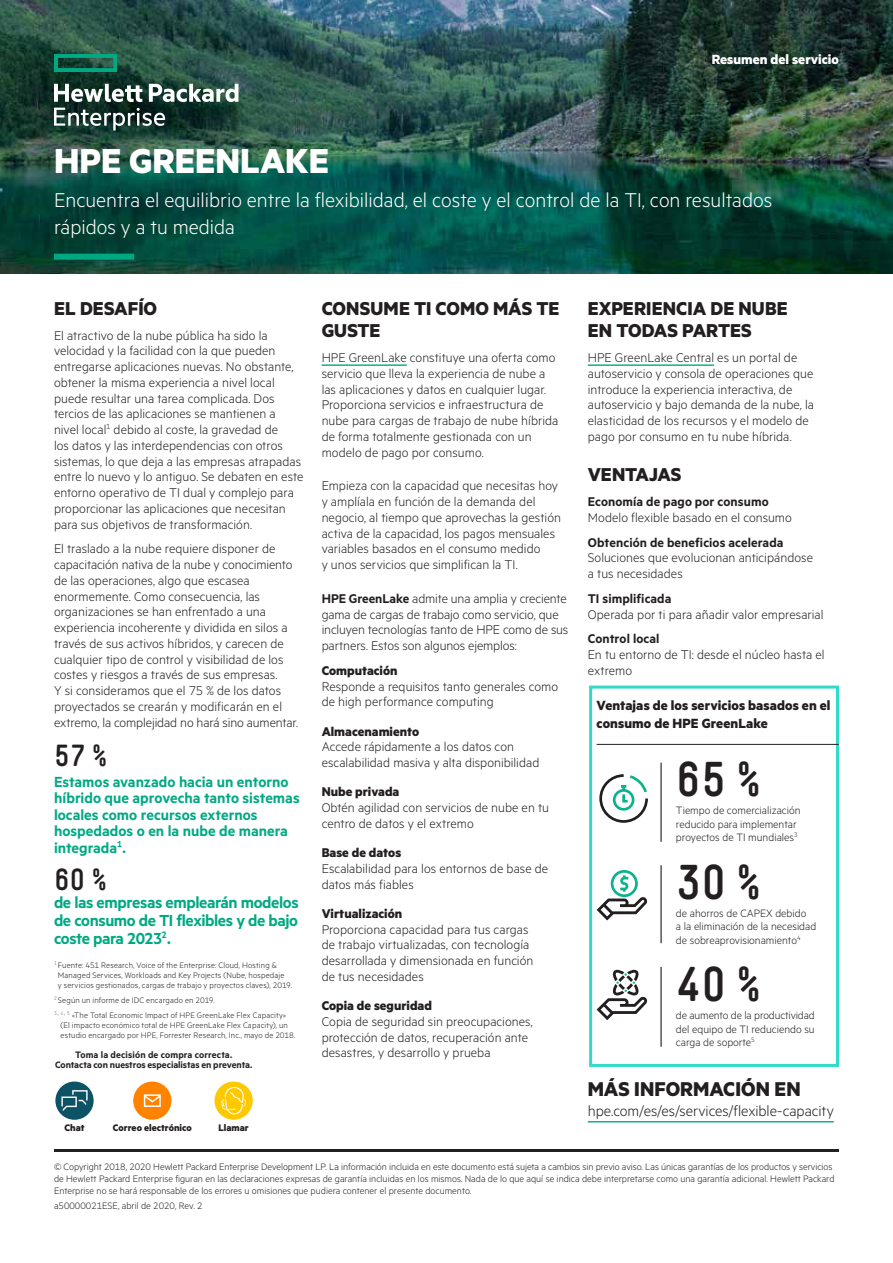
<style>
.page{position:relative;width:893px;height:1263px;background:#fff}
.page>*{position:absolute;margin:0;border:0;box-sizing:border-box;transform-origin:0 0}
.t1{font:700 48px "HPE Simple";color:#231f20}
.t2{font:700 39px "Metric HPE";color:#fff}
.t3{font:700 30px "HPE Simple";color:#231f20}
.t4{font:300 22.5px/27px "Metric HPE";color:#fff}
.t5{font:700 22.5px "Metric HPE";letter-spacing:.005em;color:#231f20}
.t6{font:700 21px/22.5px "Metric HPE";color:#231f20}
.t7{font:600 18px/18px "Metric HPE";letter-spacing:-.02em;color:#01a982;text-align:justify}
.t8{font:600 16.5px/16.5px "Metric HPE";color:#01a982}
.t9{font:300 16.5px "Metric HPE";color:#231f20}
.t10{font:700 15px/18px "Metric HPE";letter-spacing:.005em;color:#231f20}
.t11{font:700 15px "Metric HPE";color:#fff}
.t12{font:300 14.25px/15.8px "Metric HPE";color:#231f20}
.t13{font:600 14.25px "Metric HPE";letter-spacing:.005em;color:#231f20}
.t14{font:700 14.25px "Metric HPE";color:#231f20}
.t15{font:300 12px/13.5px "Metric HPE";color:#231f20}
.t16{font:700 10.65px "Metric HPE";color:#231f20}
.t17{font:300 10.5px/12px "Metric HPE";color:#231f20}
.t18{font:600 10.5px/10.5px "Metric HPE";letter-spacing:-.005em;color:#231f20;text-align:center}
.t19{font:300 9px/10.2px "Metric HPE";letter-spacing:.015em;color:#231f20}
.s1{font-weight:600}
</style>
<div class="page">
<div style="left:55px;top:1081px;width:39px;height:39px;background:#0d5265;border-radius:50%"></div>
<svg style="left:61px;top:1090px;width:27px;height:21px"></svg>
<svg style="left:214px;top:1081px;width:39px;height:39px"></svg>
<svg style="left:221px;top:1087px;width:25px;height:27px"></svg>
<div style="left:133px;top:1081px;width:38px;height:39px;background:#ff8300;border-radius:50%"></div>
<svg style="left:144px;top:1094px;width:17px;height:13px"></svg>
<img style="left:0;top:0;width:893px;height:274px">
<hr style="left:322px;top:364px;width:85px;height:2px;background:#0ab38d">
<div style="left:54px;top:254px;width:80px;height:6px;background:#01a982"></div>
<hr style="left:588px;top:364px;width:126px;height:2px;background:#0ab38d">
<hr style="left:588px;top:1121px;width:246px;height:1px;background:#0ab38d">
<hr style="left:661px;top:763px;width:1px;height:79px;background:#000">
<hr style="left:661px;top:865px;width:1px;height:78px;background:#000">
<hr style="left:661px;top:967px;width:1px;height:80px;background:#000">
<svg style="left:599px;top:774px;width:49px;height:49px"></svg>
<svg style="left:597px;top:870px;width:50px;height:50px"></svg>
<svg style="left:597px;top:970px;width:50px;height:50px"></svg>
<div style="left:589px;top:686px;width:250px;height:381px;border:3px solid #32dac8"></div>
<hr style="left:597px;top:744px;width:242px;height:1px;background:#231f20">
<hr style="left:54px;top:1149px;width:785px;height:3px;background:#231f20">
<svg style="left:54px;top:54px;width:63px;height:18px"></svg>
<svg style="left:54px;top:84px;width:184px;height:47px"></svg>
<p class="t11" style="left:712px;top:50px;width:129px">Resumen del servicio</p>
<h2 class="t2" style="left:54px;top:137px;width:277px">HPE GREENLAKE</h2>
<h3 class="t4" style="left:54px;top:186px;width:720px">Encuentra el equilibrio entre la flexibilidad, el coste y el control de la TI, con resultados rápidos y a tu medida</h3>
<h3 class="t6" style="left:54px;top:296px;width:105px">EL DESAFÍO</h3>
<p class="t12" style="left:54px;top:327px;width:251px">El atractivo de la nube pública ha sido la velocidad y la facilidad con la que pueden entregarse aplicaciones nuevas. No obstante, obtener la misma experiencia a nivel local puede resultar una tarea complicada. Dos tercios de las aplicaciones se mantienen a nivel local<sup>1</sup> debido al coste, la gravedad de<br>los datos y las interdependencias con otros sistemas, lo que deja a las empresas atrapadas entre lo nuevo y lo antiguo. Se debaten en este entorno operativo de TI dual y complejo para proporcionar las aplicaciones que necesitan para sus objetivos de transformación.</p>
<p class="t12" style="left:54px;top:540px;width:246px">El traslado a la nube requiere disponer de capacitación nativa de la nube y conocimiento de las operaciones, algo que escasea enormemente. Como consecuencia, las organizaciones se han enfrentado a una experiencia incoherente y dividida en silos a través de sus activos híbridos, y carecen de cualquier tipo de control y visibilidad de los costes y riesgos a través de sus empresas.<br>Y si consideramos que el 75 % de los datos proyectados se crearán y modificarán en el extremo, la complejidad no hará sino aumentar.</p>
<h3 class="t3" style="left:54px;top:738px;width:55px">57%</h3>
<p class="t8" style="left:54px;top:773px;width:247px">Estamos avanzado hacia un entorno híbrido que aprovecha tanto sistemas locales como recursos externos hospedados o en la nube de manera integrada<sup>1</sup>.</p>
<h3 class="t3" style="left:54px;top:863px;width:55px">60%</h3>
<p class="t7" style="left:54px;top:893px;width:246px">de las empresas emplearán modelos de consumo de TI flexibles y de bajo coste para 2023<sup>2</sup>.</p>
<p class="t19" style="left:58px;top:960px;width:235px;text-indent:-4px"><sup>1</sup> Fuente: 451 Research, Voice of the Enterprise: Cloud, Hosting &amp;<br>Managed Services, Workloads and Key Projects (Nube, hospedaje<br>y servicios gestionados, cargas de trabajo y proyectos claves), 2019.</p>
<p class="t19" style="left:54px;top:992px;width:234px;line-height:14.7px"><sup>2</sup> Según un informe de IDC encargado en 2019.<br><sup>3,</sup> <sup>4,</sup> <sup>5</sup> «The Total Economic Impact of HPE GreenLake Flex Capacity»</p>
<p class="t19" style="left:61px;top:1019px;width:236px">(El impacto económico total de HPE GreenLake Flex Capacity), un estudio encargado por HPE, Forrester Research, Inc., mayo de 2018.</p>
<p class="t18" style="left:55px;top:1049px;width:199px">Toma la decisión de compra correcta.<br>Contacta con nuestros especialistas en preventa.</p>
<h3 class="t6" style="left:322px;top:296px;width:239px">CONSUME TI COMO MÁS TE<br>GUSTE</h3>
<p class="t12" style="left:322px;top:349px;width:238px">HPE GreenLake constituye una oferta como servicio que lleva la experiencia de nube a las aplicaciones y datos en cualquier lugar.<br>Proporciona servicios e infraestructura de nube para cargas de trabajo de nube híbrida de forma totalmente gestionada con un modelo de pago por consumo.</p>
<p class="t12" style="left:322px;top:477px;width:241px">Empieza con la capacidad que necesitas hoy y amplíala en función de la demanda del negocio, al tiempo que aprovechas la gestión activa de la capacidad, los pagos mensuales variables basados en el consumo medido<br>y unos servicios que simplifican la TI.</p>
<p class="t12" style="left:322px;top:590px;width:248px"><span class="s1">HPE GreenLake</span> admite una amplia y creciente gama de cargas de trabajo como servicio, que incluyen tecnologías tanto de HPE como de sus partners. Estos son algunos ejemplos:</p>
<p class="t14" style="left:322px;top:662px;width:77px">Computación</p>
<p class="t12" style="left:322px;top:678px;width:238px">Responde a requisitos tanto generales como de high performance computing</p>
<p class="t14" style="left:322px;top:722px;width:99px">Almacenamiento</p>
<p class="t12" style="left:322px;top:738px;width:219px">Accede rápidamente a los datos con escalabilidad masiva y alta disponibilidad</p>
<p class="t14" style="left:322px;top:783px;width:79px">Nube privada</p>
<p class="t12" style="left:322px;top:799px;width:229px">Obtén agilidad con servicios de nube en tu centro de datos y el extremo</p>
<p class="t14" style="left:322px;top:844px;width:81px">Base de datos</p>
<p class="t12" style="left:322px;top:860px;width:228px">Escalabilidad para los entornos de base de datos más fiables</p>
<p class="t14" style="left:322px;top:905px;width:82px">Virtualización</p>
<p class="t12" style="left:322px;top:921px;width:213px">Proporciona capacidad para tus cargas de trabajo virtualizadas, con tecnología desarrollada y dimensionada en función de tus necesidades</p>
<p class="t14" style="left:322px;top:997px;width:112px">Copia de seguridad</p>
<p class="t12" style="left:322px;top:1013px;width:213px">Copia de seguridad sin preocupaciones, protección de datos, recuperación ante desastres, y desarrollo y prueba</p>
<p class="t16" style="left:64px;top:1121px;width:22px">Chat</p>
<p class="t16" style="left:113px;top:1121px;width:80px">Correo electrónico</p>
<p class="t16" style="left:218px;top:1121px;width:32px">Llamar</p>
<h3 class="t6" style="left:588px;top:296px;width:201px">EXPERIENCIA DE NUBE<br>EN TODAS PARTES</h3>
<p class="t12" style="left:588px;top:349px;width:228px">HPE GreenLake Central es un portal de autoservicio y consola de operaciones que introduce la experiencia interactiva, de autoservicio y bajo demanda de la nube, la elasticidad de los recursos y el modelo de pago por consumo en tu nube híbrida.</p>
<h3 class="t6" style="left:588px;top:463px;width:95px">VENTAJAS</h3>
<p class="t13" style="left:588px;top:493px;width:182px">Economía de pago por consumo</p>
<p class="t12" style="left:588px;top:509px;width:206px">Modelo flexible basado en el consumo</p>
<p class="t13" style="left:588px;top:534px;width:197px">Obtención de beneficios acelerada</p>
<p class="t12" style="left:588px;top:549px;width:227px">Soluciones que evolucionan anticipándose a tus necesidades</p>
<p class="t13" style="left:588px;top:590px;width:85px">TI simplificada</p>
<p class="t12" style="left:588px;top:606px;width:237px">Operada por ti para añadir valor empresarial</p>
<p class="t13" style="left:588px;top:630px;width:73px">Control local</p>
<p class="t12" style="left:588px;top:646px;width:238px">En tu entorno de TI: desde el núcleo hasta el extremo</p>
<p class="t10" style="left:597px;top:696px;width:235px">Ventajas de los servicios basados en el consumo de HPE GreenLake</p>
<h1 class="t1" style="left:676px;top:752px;width:87px">65%</h1>
<p class="t15" style="left:676px;top:803px;width:126px">Tiempo de comercialización reducido para implementar proyectos de TI mundiales<sup>3</sup></p>
<h1 class="t1" style="left:676px;top:855px;width:87px">30%</h1>
<p class="t15" style="left:676px;top:906px;width:142px">de ahorros de CAPEX debido<br>a la eliminación de la necesidad de sobreaprovisionamiento<sup>4</sup></p>
<h1 class="t1" style="left:676px;top:957px;width:87px">40%</h1>
<p class="t15" style="left:676px;top:1008px;width:140px;text-align:justify">de aumento de la productividad del equipo de TI reduciendo su carga de soporte<sup>5</sup></p>
<h3 class="t5" style="left:588px;top:1075px;width:214px">MÁS INFORMACIÓN EN</h3>
<p class="t9" style="left:588px;top:1101px;width:248px">hpe.com/es/es/services/flexible-capacity</p>
<p class="t17" style="left:54px;top:1160px;width:782px">© Copyright 2018, 2020 Hewlett Packard Enterprise Development LP. La información incluida en este documento está sujeta a cambios sin previo aviso. Las únicas garantías de los productos y servicios de Hewlett Packard Enterprise figuran en las declaraciones expresas de garantía incluidas en los mismos. Nada de lo que aquí se indica debe interpretarse como una garantía adicional. Hewlett Packard<br>Enterprise no se hará responsable de los errores u omisiones que pudiera contener el presente documento.</p>
<p class="t17" style="left:54px;top:1199px;width:150px">a50000021ESE, abril de 2020, Rev. 2</p>
</div>
